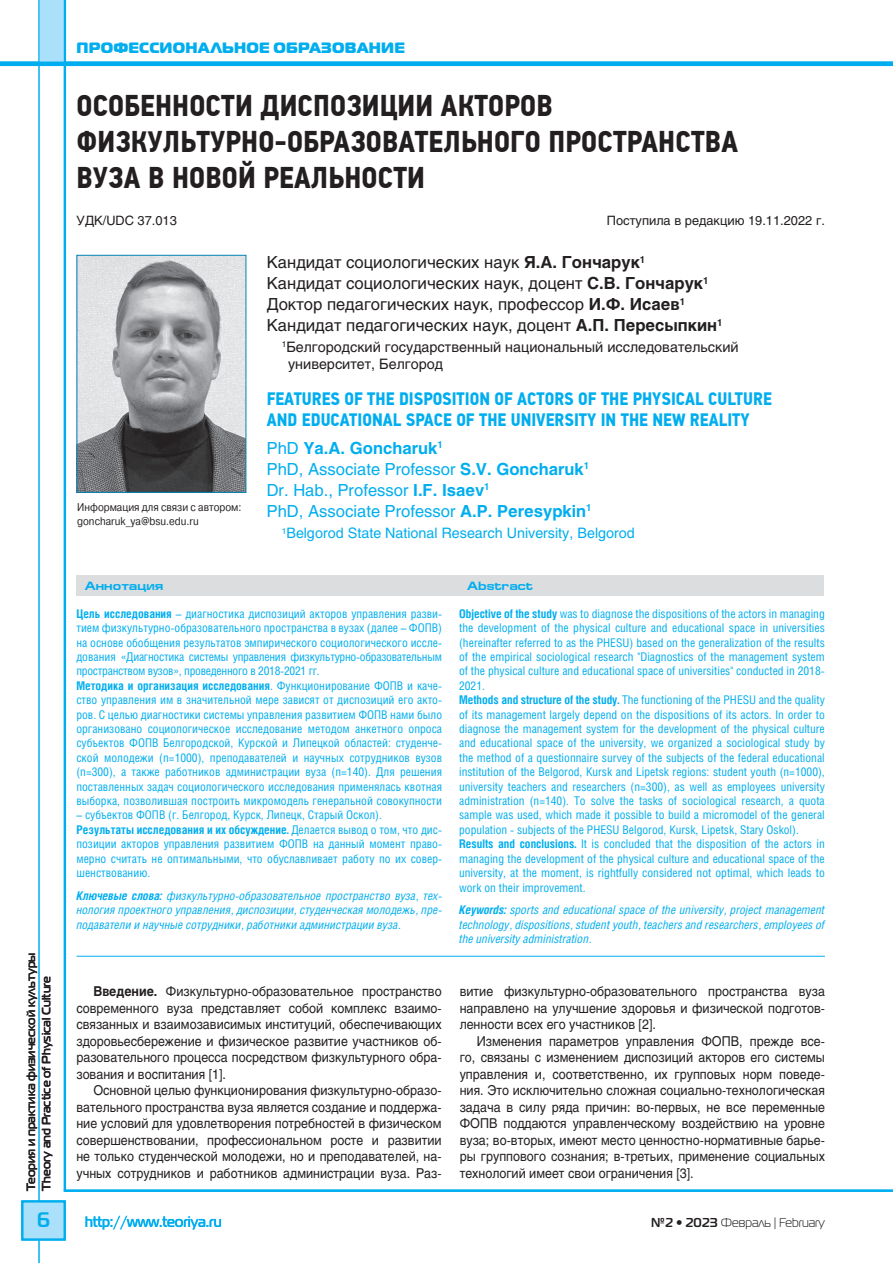
<style>
.page{position:relative;width:893px;height:1263px;background:#fff}
.page>*{position:absolute;margin:0;border:0;box-sizing:border-box;transform-origin:0 0}
.t1{font:700 30px/36px "PF Din Text Cond Pro";letter-spacing:.005em;color:#231f20}
.t2{font:700 21px "Magistral C";color:#00aeef}
.t3{font:700 18px/21.6px "PF Din Text Cond Pro";color:#00aeef}
.t4{font:16.5px/21px "Helios";color:#231f20}
.t5{font:16.5px/21px "Helios";color:#00aeef}
.t6{font:15px "Magistral Black C";letter-spacing:.015em;color:#00aeef}
.t7{font:700 15px "Magistral C";color:#00aeef;scale:.92 1}
.t8{font:14.25px/16.5px "Helios";color:#231f20}
.t9{font:14.25px "Helios";color:#00aeef}
.t10{font:13.5px/16.5px "Helios";color:#231f20;text-align:justify;scale:.92 1}
.t11{font:12.9px "Magistral C";color:#231f20}
.t12{font:12.75px "Helios";color:#231f20}
.t13{font:12px/14.4px "Helios Cond";color:#00aeef}
.t14{font:italic 12px/14.4px "Helios Cond";color:#00aeef;text-align:justify}
.t15{font:700 12px/15.5px "Magistral C";color:#231f20}
.t16{font:700 12px "Europe Ext";color:#00aeef;scale:.92 1}
.t17{font:11.25px/13.5px "Pragmatica C";color:#231f20;scale:.88 1}
.s1{font-weight:700}
</style>
<div class="page">
<div style="left:39px;top:0;width:26px;height:64px;background:#aae0f9"></div>
<hr style="left:0;top:62px;width:893px;height:4px;background:#00aeef">
<hr style="left:64px;top:0;width:2px;height:1191px;background:#00aeef">
<hr style="left:64px;top:1189px;width:829px;height:3px;background:#00aeef">
<hr style="left:39px;top:0;width:1px;height:1263px;background:#00aeef">
<div style="left:21px;top:1200px;width:45px;height:40px;background:#aae0f9;border:2px solid #00aeef"></div>
<hr style="left:77px;top:956px;width:748px;height:1px;background:#00aeef">
<div style="left:76px;top:575px;width:748px;height:21px;background:#dcdddf"></div>
<img style="left:79px;top:257px;width:165px;height:234px">
<div style="left:77px;top:255px;width:169px;height:238px;border:1px solid #0083b6"></div>
<svg style="left:86px;top:1216px;width:135px;height:13px"></svg>
<p class="t6" style="left:77px;top:38px;width:330px">ПРОФЕССИОНАЛЬНОЕ ОБРАЗОВАНИЕ</p>
<h1 class="t1" style="left:77px;top:88px;width:663px">ОСОБЕННОСТИ ДИСПОЗИЦИИ АКТОРОВ<br>ФИЗКУЛЬТУРНО-ОБРАЗОВАТЕЛЬНОГО ПРОСТРАНСТВА<br>ВУЗА В НОВОЙ РЕАЛЬНОСТИ</h1>
<p class="t12" style="left:77px;top:213px;width:102px">УДК/UDC 37.013</p>
<p class="t12" style="left:607px;top:213px;width:217px">Поступила в редакцию 19. 11.2022 г.</p>
<p class="t17" style="left:77px;top:501px;width:188px">Информация для связи с автором: goncharuk_ya@bsu.edu.ru</p>
<h3 class="t4" style="left:267px;top:252px;width:457px">Кандидат социологических наук <span class="s1">Я.А. Гончарук</span><sup>1<br></sup>Кандидат социологических наук, доцент <span class="s1">С.В. Гончарук</span><sup>1<br></sup>Доктор педагогических наук, профессор <span class="s1">И.Ф. Исаев</span><sup>1<br></sup>Кандидат педагогических наук, доцент <span class="s1">А.П. Пересыпкин</span><sup>1</sup></h3>
<p class="t8" style="left:288px;top:339px;width:452px;text-indent:-6px"><sup>1</sup>Белгородский государственный национальный исследовательский университет, Белгород</p>
<h3 class="t3" style="left:267px;top:388px;width:506px">FEATURES OF THE DISPOSITION OF ACTORS OF THE PHYSICAL CULTURE<br>AND EDUCATIONAL SPACE OF THE UNIVERSITY IN THE NEW REALITY</h3>
<h3 class="t5" style="left:267px;top:437px;width:326px">PhD <span class="s1">Ya.A. Goncharuk</span><sup>1<br></sup>PhD, Associate Professor <span class="s1">S.V. Goncharuk</span><sup>1<br></sup>Dr. Hab. , Professor <span class="s1">I.F. Isaev</span><sup>1<br></sup>PhD, Associate Professor <span class="s1">A.P. Peresypkin</span><sup>1</sup></h3>
<p class="t9" style="left:282px;top:525px;width:355px"><sup>1</sup>Belgorod State National Research University, Belgorod</p>
<p class="t16" style="left:85px;top:579px;width:87px">Аннотация</p>
<p class="t16" style="left:467px;top:579px;width:73px">Abstract</p>
<p class="t15" style="left:23px;top:1191px;width:239px;rotate:-90deg">Теория и практика физической культуры<br>Theory and Practice of Physical Culture</p>
<p class="t13" style="left:76px;top:606px;width:367px"><span class="s1">Цель исследования</span> – диагностика диспозиций акторов управления разви&shy;тием физкультурно-образовательного пространства в вузах (далее – ФОПВ) на основе обобщения результатов эмпирического социологического иссле&shy;дования «Диагностика системы управления физкультурно-образовательным пространством вузов», проведенного в 2018-2021 гг.<br><span class="s1">Методика и организация исследования</span>. Функционирование ФОПВ и каче&shy;ство управления им в значительной мере зависят от диспозиций его акто&shy;ров. С целью диагностики системы управления развитием ФОПВ нами было организовано социологическое исследование методом анкетного опроса субъектов ФОПВ Белгородской, Курской и Липецкой областей: студенче&shy;ской молодежи (n=1000), преподавателей и научных сотрудников вузов (n=300), а также работников администрации вуза (n=140). Для решения поставленных задач социологического исследования применялась квотная выборка, позволившая построить микромодель генеральной совокупности</p>
<p class="t13" style="left:76px;top:808px;width:367px">– субъектов ФОПВ (г. Белгород, Курск, Липецк, Старый Оскол).<br><span class="s1">Результаты исследования и их обсуждение.</span> Делается вывод о том, что дис&shy;позиции акторов управления развитием ФОПВ на данный момент право&shy;мерно считать не оптимальными, что обуславливает работу по их совер&shy;шенствованию.</p>
<p class="t14" style="left:76px;top:888px;width:367px"><span class="s1">Ключевые слова:</span> физкультурно-образовательное пространство вуза, тех&shy;нология проектного управления, диспозиции, студенческая молодежь, пре&shy;подаватели и научные сотрудники, работники администрации вуза.</p>
<p class="t10" style="left:76px;top:983px;width:399px;text-indent:17px"><span class="s1">Введение.</span> Физкультурно-образовательное пространство современного вуза представляет собой комплекс взаимо&shy;связанных и взаимозависимых институций, обеспечивающих здоровьесбережение и физическое развитие участников об&shy;разовательного процесса посредством физкультурного обра&shy;зования и воспитания [1].</p>
<p class="t10" style="left:76px;top:1082px;width:398px;text-indent:17px">Основной целью функционирования физкультурно-образо&shy;вательного пространства вуза является создание и поддержа&shy;ние условий для удовлетворения потребностей в физическом совершенствовании, профессиональном росте и развитии не только студенческой молодежи, но и преподавателей, на&shy;учных сотрудников и работников администрации вуза. Раз-</p>
<p class="t13" style="left:459px;top:606px;width:367px"><span class="s1">Objective of the study</span> was to diagnose the dispositions of the actors in managing the development of the physical culture and educational space in universities (hereinafter referred to as the PHESU) based on the generalization of the results of the empirical sociological research "Diagnostics of the management system of the physical culture and educational space of universities" conducted in 2018- 2021.<br><span class="s1">Methods and structure of the study.</span> The functioning of the PHESU and the quality of its management largely depend on the dispositions of its actors. In order to diagnose the management system for the development of the physical culture and educational space of the university, we organized a sociological study by the method of a questionnaire survey of the subjects of the federal educational institution of the Belgorod, Kursk and Lipetsk regions: student youth (n=1000), university teachers and researchers (n=300), as well as employees university administration (n=140). To solve the tasks of sociological research, a quota sample was used, which made it possible to build a micromodel of the general population - subjects of the PHESU Belgorod, Kursk, Lipetsk, Stary Oskol).<br><span class="s1">Results and conclusions.</span> It is concluded that the disposition of the actors in managing the development of the physical culture and educational space of the university, at the moment, is rightfully considered not optimal, which leads to work on their improvement.</p>
<p class="t14" style="left:459px;top:903px;width:367px"><span class="s1">Keywords:</span> sports and educational space of the university, project management technology, dispositions, student youth, teachers and researchers, employees of the university administration.</p>
<p class="t10" style="left:460px;top:983px;width:399px">витие физкультурно-образовательного пространства вуза направлено на улучшение здоровья и физической подготов&shy;ленности всех его участников [2].</p>
<p class="t10" style="left:460px;top:1033px;width:399px;text-indent:17px">Изменения параметров управления ФОПВ, прежде все&shy;го, связаны с изменением диспозиций акторов его системы управления и, соответственно, их групповых норм поведе&shy;ния. Это исключительно сложная социально-технологическая задача в силу ряда причин: во‑первых, не все переменные ФОПВ поддаются управленческому воздействию на уровне вуза; во‑вторых, имеют место ценностно-нормативные барье&shy;ры группового сознания; в‑третьих, применение социальных технологий имеет свои ограничения [3].</p>
<h2 class="t2" style="left:37px;top:1207px;width:15px">6</h2>
<p class="t11" style="left:651px;top:1215px;width:175px"><span class="s1">№2 • 2023</span> Февраль | February</p>
<p class="t7" style="left:85px;top:1212px;width:150px">http://www.teoriya.ru</p>
</div>
